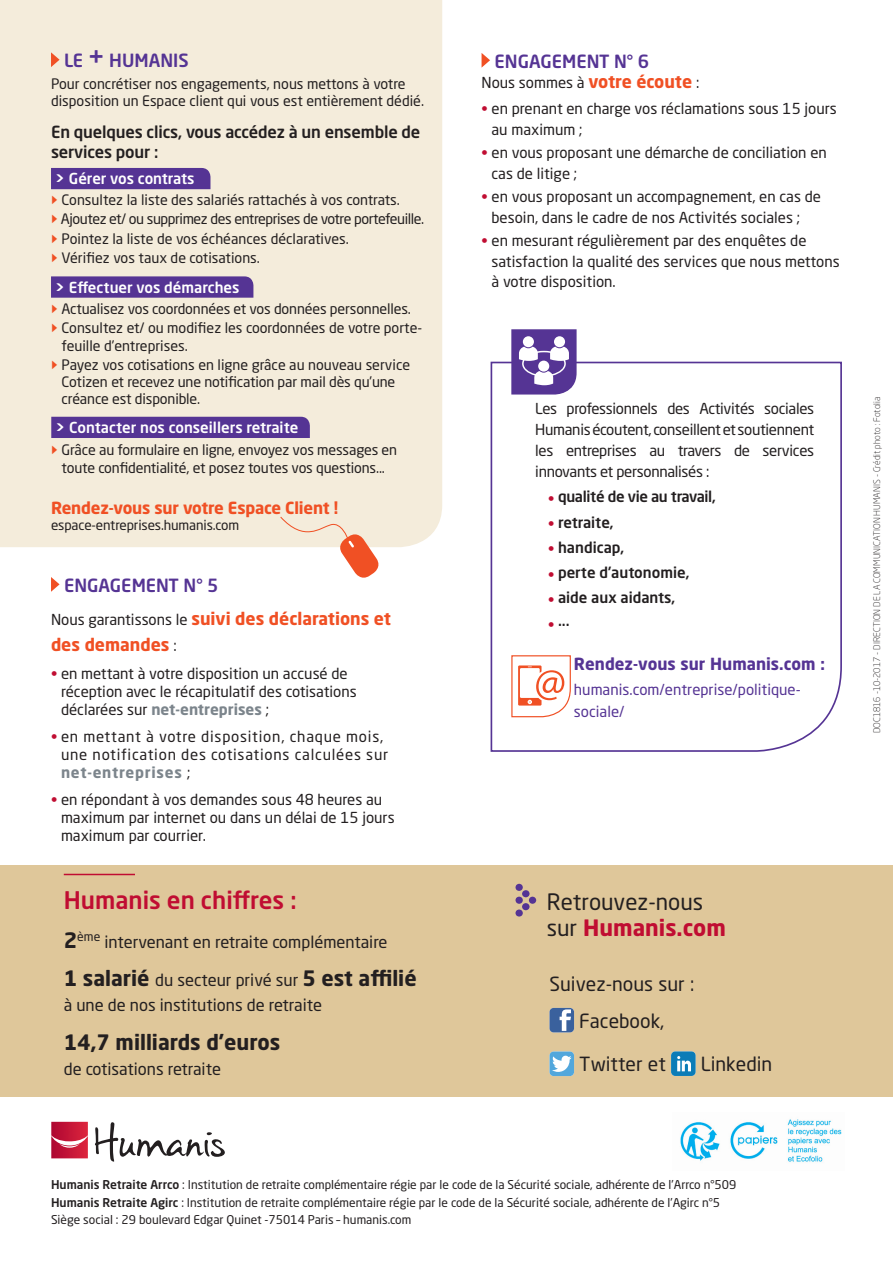
<style>
.page{position:relative;width:893px;height:1263px;background:#fff}
.page>*{position:absolute;margin:0;border:0;box-sizing:border-box;transform-origin:0 0}
.t1{font:500 24px "Neo Sans Std";color:#c00d32}
.Texte{font:22.35px/26.8px "Neo Sans Std";color:#231f20}
.t2{font:700 21px "Neo Sans Std";color:#231f20}
.Texte-2{font:19.35px "Neo Sans Std";color:#231f20}
.t3{font:500 18px "Neo Sans Std";color:#553494}
.t4{font:700 17.25px/25.5px "Neo Sans Std";color:#f05024}
.t5{font:16.5px "Neo Sans Std";color:#231f20}
.texte_edito{font:500 16.5px/19.8px "Neo Sans Std";letter-spacing:-.01em;color:#231f20}
.t6{font:700 16.5px "Neo Sans Std";letter-spacing:-.01em;color:#f05024}
.Texte-3{font:700 16.5px "Neo Sans Std";color:#553494}
.t7{font:15px/20.5px "Neo Sans Std";color:#231f20}
.t8{font:15px/18px "Neo Sans Std";letter-spacing:.05em;color:#231f20}
.t9{font:500 15px "Neo Sans Std";color:#fff}
.t10{font:500 15px "Neo Sans Std";color:#231f20}
.Texte-4{font:15px/21.6px "Neo Sans Std";color:#553494}
.t11{font:500 15px "Neo Sans Std";letter-spacing:-.02em;color:#231f20}
.texte_edito-2{font:14.25px/17.1px "Neo Sans Std";letter-spacing:-.01em;color:#231f20}
.texte_edito-3{font:14.25px "Neo Sans Std";letter-spacing:-.03em;color:#231f20}
.t12{font:13.5px "Neo Sans Std";letter-spacing:-.01em;color:#231f20}
.t13{font:12px "Neo Sans Std";color:#231f20}
.t14{font:300 9px "Neo Sans Std";color:#231f20}
.s1{font-size:27px}
.s2{font-family:"Simple Direction Arrows";color:#f05024}
.s3{font-weight:700}
.s4{font-weight:400;font-size:15px;color:#231f20}
.s5{color:#c00d32}
.s6{font-weight:700;color:#7c858c}
.s7{font-weight:700;font-size:21px}
.s8{font-weight:400;font-size:16.5px}
.s9{font-weight:700;font-size:17.25px;color:#f05024}
.s10{font-weight:400;color:#c00d32}
.s11{font-weight:700;color:#c00d32}
.s12{font-weight:500}
</style>
<div class="page">
<div style="left:0;top:865px;width:893px;height:232px;background:#dfc79a"></div>
<img style="left:51px;top:1122px;width:37px;height:36px">
<svg style="left:95px;top:1122px;width:130px;height:39px"></svg>
<svg style="left:51px;top:577px;width:9px;height:15px"></svg>
<hr style="left:64px;top:874px;width:71px;height:1px;background:#c00d32">
<svg style="left:515px;top:884px;width:21px;height:32px"></svg>
<svg style="left:549px;top:1008px;width:25px;height:24px"></svg>
<svg style="left:549px;top:1051px;width:25px;height:25px"></svg>
<svg style="left:671px;top:1051px;width:25px;height:25px"></svg>
<svg style="left:490px;top:361px;width:352px;height:391px"></svg>
<svg style="left:511px;top:655px;width:60px;height:63px"></svg>
<svg style="left:482px;top:53px;width:8px;height:14px"></svg>
<div style="left:0;top:0;width:442px;height:547px;background:#f4ecdb"></div>
<svg style="left:51px;top:52px;width:9px;height:15px"></svg>
<svg style="left:279px;top:516px;width:103px;height:62px"></svg>
<div style="left:51px;top:168px;width:159px;height:21px;background:#553494"></div>
<svg style="left:51px;top:276px;width:202px;height:22px;background:#5a3a96"></svg>
<div style="left:51px;top:417px;width:259px;height:21px;background:#553494"></div>
<svg style="left:511px;top:329px;width:66px;height:66px"></svg>
<div style="left:538px;top:361px;width:11px;height:11px;background:#fff;border-radius:50%"></div>
<img style="left:680px;top:1119px;width:162px;height:43px">
<p class="t3" style="left:64px;top:49px;width:126px">LE <span class="s1">+</span> HUMANIS</p>
<p class="texte_edito-2" style="left:51px;top:75px;width:375px">Pour concrétiser nos engagements, nous mettons à votre disposition un Espace client qui vous est entièrement dédié.</p>
<p class="texte_edito" style="left:51px;top:122px;width:371px">En quelques clics, vous accédez à un ensemble de services pour :</p>
<p class="texte_edito-2" style="left:51px;top:191px;width:350px"><span class="s2">g</span> Consultez la liste des salariés rattachés à vos contrats.</p>
<p class="texte_edito-3" style="left:51px;top:210px;width:375px"><span class="s2">g</span> Ajoutez et/ ou supprimez des entreprises de votre portefeuille.</p>
<p class="texte_edito-2" style="left:51px;top:230px;width:299px"><span class="s2">g</span> Pointez la liste de vos échéances déclaratives.</p>
<p class="texte_edito-2" style="left:51px;top:249px;width:210px"><span class="s2">g</span> Vérifiez vos taux de cotisations.</p>
<p class="t9" style="left:55px;top:169px;width:141px"><span class="s3">&gt;</span> Gérer vos contrats</p>
<p class="t9" style="left:55px;top:278px;width:186px"><span class="s3">&gt;</span> Effectuer vos démarches</p>
<p class="texte_edito-2" style="left:51px;top:300px;width:361px"><span class="s2">g</span> Actualisez vos coordonnées et vos données personnelles.</p>
<p class="texte_edito-2" style="left:62px;top:319px;width:362px;text-indent:-11px"><span class="s2">g</span> Consultez et/ ou modifiez les coordonnées de votre porte&shy;feuille d’entreprises.</p>
<p class="texte_edito-2" style="left:62px;top:356px;width:350px;text-indent:-11px"><span class="s2">g</span> Payez vos cotisations en ligne grâce au nouveau service<br>Cotizen et recevez une notification par mail dès qu’une créance est disponible.</p>
<p class="texte_edito-2" style="left:51px;top:441px;width:348px;line-height:18px;text-align:center"><span class="s2">g</span> Grâce au formulaire en ligne, envoyez vos messages en toute confidentialité, et posez toutes vos questions...</p>
<p class="t6" style="left:51px;top:497px;width:289px">Rendez-vous sur votre Espace Client !</p>
<p class="t12" style="left:51px;top:516px;width:190px">espace-entreprises.humanis.com</p>
<p class="t9" style="left:56px;top:418px;width:244px"><span class="s3">&gt;</span> Contacter nos conseillers retraite</p>
<p class="t3" style="left:64px;top:574px;width:156px">ENGAGEMENT N° 5</p>
<p class="t4" style="left:51px;top:606px;width:342px"><span class="s4">Nous garantissons le</span> suivi des déclarations et des demandes <span class="s4">:</span></p>
<p class="t7" style="left:61px;top:664px;width:297px;line-height:18px;text-indent:-10px"><span class="s5">•</span> en mettant à votre disposition un accusé de réception avec le récapitulatif des cotisations déclarées sur <span class="s6">net-entreprises</span> ;</p>
<p class="t8" style="left:61px;top:727px;width:329px;text-indent:-10px"><span class="s5">•</span> en mettant à votre disposition, chaque mois, une notification des cotisations calculées sur <span class="s6">net-entreprises</span> ;</p>
<p class="t7" style="left:61px;top:790px;width:335px;line-height:18px;text-indent:-10px"><span class="s5">•</span> en répondant à vos demandes sous 48 heures au maximum par internet ou dans un délai de 15 jours maximum par courrier.</p>
<p class="t1" style="left:64px;top:885px;width:234px">Humanis en chiffres :</p>
<p class="t5" style="left:64px;top:931px;width:325px"><span class="s7">2</span><sup>ème</sup> intervenant en retraite complémentaire</p>
<p class="t2" style="left:64px;top:964px;width:354px">1 salarié <span class="s8">du secteur privé sur</span> 5 est affilié</p>
<p class="t5" style="left:64px;top:995px;width:260px">à une de nos institutions de retraite</p>
<p class="t2" style="left:64px;top:1028px;width:218px">14,7 milliards d’euros</p>
<p class="t5" style="left:64px;top:1059px;width:159px">de cotisations retraite</p>
<p class="t3" style="left:494px;top:50px;width:156px">ENGAGEMENT N° 6</p>
<p class="t7" style="left:482px;top:72px;width:219px">Nous sommes à <span class="s9">votre écoute</span> :</p>
<p class="t7" style="left:491px;top:98px;width:347px;text-indent:-10px"><span class="s5">•</span> en prenant en charge vos réclamations sous 15 jours au maximum ;</p>
<p class="t7" style="left:491px;top:142px;width:337px;text-indent:-10px"><span class="s5">•</span> en vous proposant une démarche de conciliation en cas de litige ;</p>
<p class="t7" style="left:491px;top:186px;width:331px;text-indent:-10px"><span class="s5">•</span> en vous proposant un accompagnement, en cas de besoin, dans le cadre de nos Activités sociales ;</p>
<p class="t7" style="left:491px;top:230px;width:350px;text-indent:-10px"><span class="s5">•</span> en mesurant régulièrement par des enquêtes de satisfaction la qualité des services que nous mettons à votre disposition.</p>
<p class="t7" style="left:535px;top:398px;width:280px;line-height:21px;text-align:justify">Les professionnels des Activités sociales Humanis écoutent, conseillent et soutiennent les entreprises au travers de services innovants et personnalisés :</p>
<p class="t11" style="left:548px;top:487px;width:169px"><span class="s10">•</span> qualité de vie au travail,</p>
<p class="t10" style="left:548px;top:512px;width:67px"><span class="s10">•</span> retraite,</p>
<p class="t10" style="left:548px;top:538px;width:78px"><span class="s10">•</span> handicap,</p>
<p class="t10" style="left:548px;top:563px;width:143px"><span class="s10">•</span> perte d’autonomie,</p>
<p class="t10" style="left:548px;top:588px;width:129px"><span class="s10">•</span> aide aux aidants,</p>
<p class="t10" style="left:548px;top:611px;width:23px"><span class="s10">•</span> ...</p>
<p class="Texte-3" style="left:574px;top:653px;width:253px">Rendez-vous sur Humanis.com :</p>
<p class="Texte-4" style="left:574px;top:679px;width:228px">humanis.com/entreprise/politique&shy;sociale/</p>
<p class="t14" style="left:872px;top:733px;width:338px;rotate:-90deg">DOC1816 -10-2017 - DIRECTION DE LA COMMUNICATION HUMANIS - Crédit photo : Fotolia</p>
<p class="Texte" style="left:547px;top:888px;width:181px">Retrouvez-nous sur <span class="s11">Humanis.com</span></p>
<p class="Texte-2" style="left:549px;top:972px;width:146px">Suivez-nous sur :</p>
<p class="Texte-2" style="left:579px;top:1009px;width:87px">Facebook,</p>
<p class="Texte-2" style="left:579px;top:1052px;width:88px">Twitter et</p>
<p class="Texte-2" style="left:701px;top:1052px;width:73px">Linkedin</p>
<p class="t13" style="left:51px;top:1177px;width:687px"><span class="s12">Humanis Retraite Arrco</span> : Institution de retraite complémentaire régie par le code de la Sécurité sociale, adhérente de l’Arrco n°509</p>
<p class="t13" style="left:51px;top:1195px;width:671px"><span class="s12">Humanis Retraite Agirc</span> : Institution de retraite complémentaire régie par le code de la Sécurité sociale, adhérente de l’Agirc n°5</p>
<p class="t13" style="left:51px;top:1212px;width:362px">Siège social : 29 boulevard Edgar Quinet -75014 Paris – humanis.com</p>
</div>
